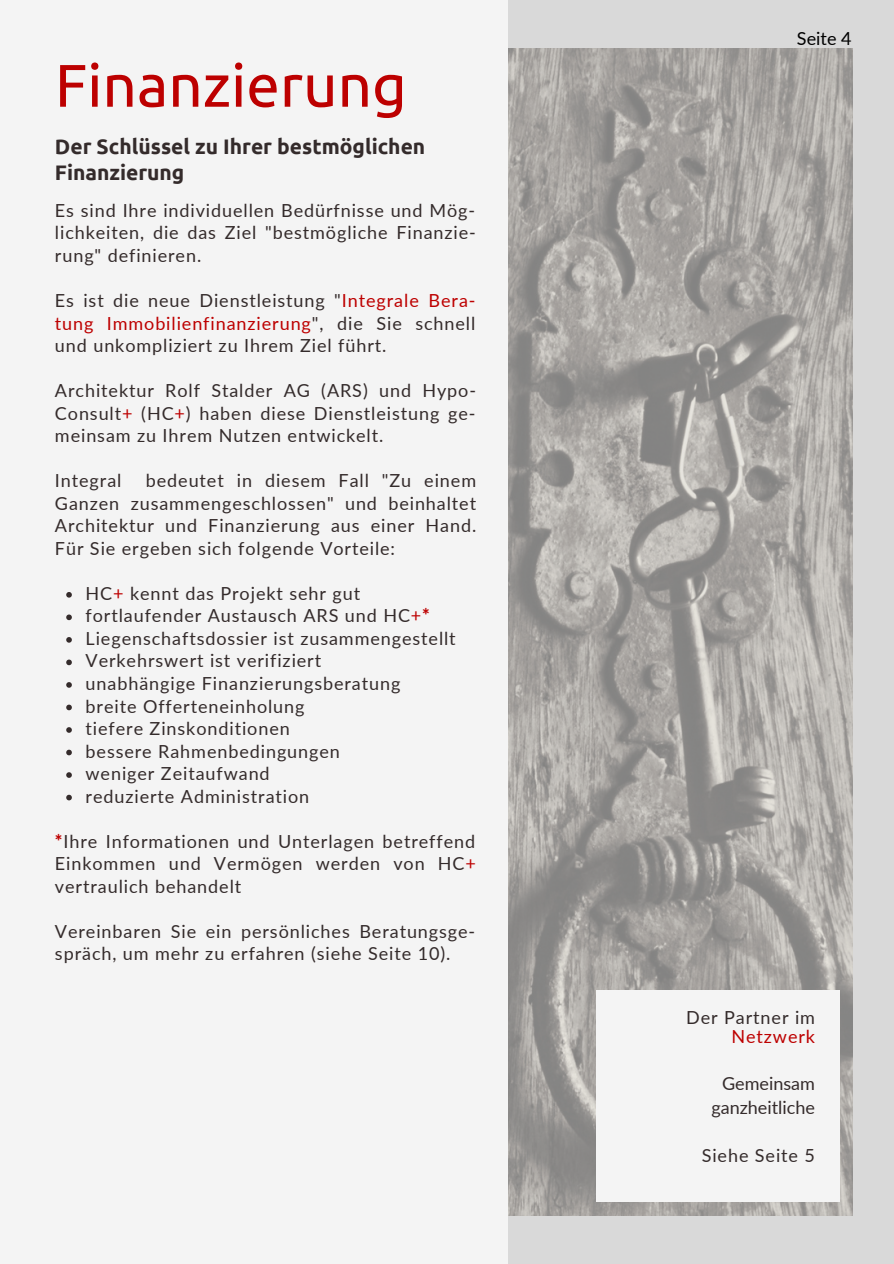
<style>
.page{position:relative;width:894px;height:1264px;background:#fff}
.page>*{position:absolute;margin:0;border:0;box-sizing:border-box;transform-origin:0 0}
.t1{font:60px "Ubuntu";color:#bd0000}
.t2{font:700 21px/26px "Ubuntu";color:#342b2b}
.t3{font:18px/22.5px "Lato";letter-spacing:.05em;color:#342b2b;text-align:justify}
.t4{font:18px/24.8px "Lato";color:#342b2b;text-align:center}
.t5{font:18px "Lato";color:#000}
.s1{color:#bd0000}
.s2{font-weight:800;color:#bd0000}
</style>
<div class="page">
<div style="left:0;top:0;width:893px;height:1263px;background:#d9d9d9"></div>
<img style="left:507px;top:49px;width:344px;height:1166px">
<div style="left:0;top:0;width:507px;height:1263px;background:#f4f4f4"></div>
<div style="left:596px;top:990px;width:243px;height:211px;background:#f4f4f4"></div>
<svg style="left:66px;top:592px;width:6px;height:5px"></svg>
<svg style="left:66px;top:614px;width:6px;height:6px"></svg>
<svg style="left:66px;top:637px;width:6px;height:5px"></svg>
<svg style="left:66px;top:659px;width:6px;height:6px"></svg>
<svg style="left:66px;top:682px;width:6px;height:5px"></svg>
<svg style="left:66px;top:704px;width:6px;height:6px"></svg>
<svg style="left:66px;top:727px;width:6px;height:5px"></svg>
<svg style="left:66px;top:749px;width:6px;height:6px"></svg>
<svg style="left:66px;top:772px;width:6px;height:5px"></svg>
<svg style="left:66px;top:794px;width:6px;height:6px"></svg>
<p class="t1" style="left:55px;top:51px;width:353px">Finanzierung</p>
<p class="t2" style="left:55px;top:133px;width:372px">Der Schlüssel zu Ihrer bestmöglichen<br>Finanzierung</p>
<p class="t3" style="left:55px;top:199px;width:422px">Es sind Ihre individuellen Bedürfnisse und Mög&shy;lichkeiten, die das Ziel "bestmögliche Finanzie&shy;rung" definieren.</p>
<p class="t3" style="left:55px;top:289px;width:422px">Es ist die neue Dienstleistung "<span class="s1">Integrale Bera&shy;tung Immobilienfinanzierung</span>", die Sie schnell und unkompliziert zu Ihrem Ziel führt.</p>
<p class="t3" style="left:55px;top:379px;width:422px">Architektur Rolf Stalder AG (ARS) und Hypo-Consult<span class="s1">+</span> (HC<span class="s1">+</span>) haben diese Dienstleistung ge&shy;meinsam zu Ihrem Nutzen entwickelt.</p>
<p class="t3" style="left:55px;top:469px;width:68px">Integral</p>
<p class="t3" style="left:55px;top:469px;width:422px;text-indent:91px">bedeutet in diesem Fall "Zu einem Ganzen zusammengeschlossen" und beinhaltet Architektur und Finanzierung aus einer Hand.<br>Für Sie ergeben sich folgende Vorteile:</p>
<p class="t3" style="left:86px;top:581px;width:276px">HC<span class="s1">+</span> kennt das Projekt sehr gut</p>
<p class="t3" style="left:86px;top:604px;width:346px">fortlaufender Austausch ARS und HC<span class="s1">+</span><span class="s2">*</span></p>
<p class="t3" style="left:86px;top:626px;width:371px">Liegenschaftsdossier ist zusammengestellt</p>
<p class="t3" style="left:86px;top:649px;width:237px">Verkehrswert ist verifiziert</p>
<p class="t3" style="left:86px;top:671px;width:316px">unabhängige Finanzierungsberatung</p>
<p class="t3" style="left:86px;top:694px;width:220px">breite Offerteneinholung</p>
<p class="t3" style="left:86px;top:716px;width:206px">tiefere Zinskonditionen</p>
<p class="t3" style="left:86px;top:739px;width:256px">bessere Rahmenbedingungen</p>
<p class="t3" style="left:86px;top:762px;width:185px">weniger Zeitaufwand</p>
<p class="t3" style="left:86px;top:784px;width:225px">reduzierte Administration</p>
<p class="t3" style="left:55px;top:829px;width:422px"><span class="s2">*</span>Ihre Informationen und Unterlagen betreffend Einkommen und Vermögen werden von HC<span class="s1">+ </span>vertraulich behandelt</p>
<p class="t3" style="left:55px;top:919px;width:422px">Vereinbaren Sie ein persönliches Beratungsge&shy;spräch, um mehr zu erfahren (siehe Seite 10).</p>
<p class="t5" style="left:796px;top:27px;width:56px">Seite 4</p>
<p class="t3" style="left:686px;top:1006px;width:130px;line-height:19.2px;text-align:right">Der Partner im<br><span class="s1">Netzwerk</span></p>
<p class="t4" style="left:711px;top:1070px;width:105px">Gemeinsam ganzheitliche</p>
<p class="t3" style="left:701px;top:1144px;width:115px">Siehe Seite 5</p>
</div>
